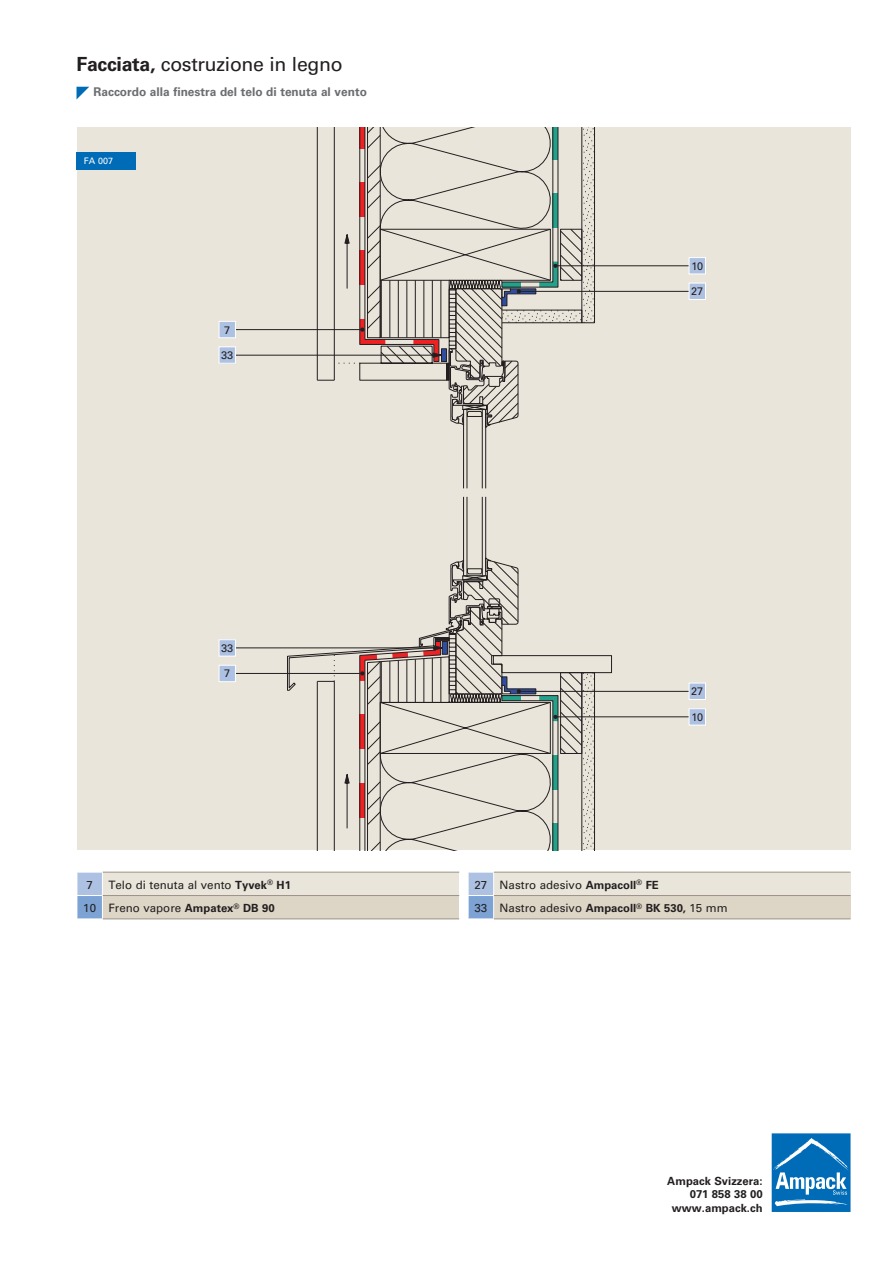
<style>
.page{position:relative;width:893px;height:1263px;background:#fff}
.page>*{position:absolute;margin:0;border:0;box-sizing:border-box;transform-origin:0 0}
.Titel{font:19.5px "Univers LT Std";letter-spacing:-.015em;color:#231f20}
.Titelzusatz{font:700 12px "Univers LT Std";color:#6c6d70}
.Grundtext{font:11.55px "Univers LT Std";color:#231f20}
.Ziffern_Tabelle{font:11.55px "Univers LT Std";color:#231f20}
.t1{font:700 11.25px/13.5px "Univers LT Std";color:#231f20;text-align:right}
.Ziffer_Quadrat{font:10.95px "Univers LT Std";color:#231f20}
.t2{font:9px "Univers LT Std";color:#fff}
.s1{font-weight:700}
.s2{font-weight:700;font-size:11.25px}
</style>
<div class="page">
<div style="left:772px;top:1133px;width:78px;height:79px;background:#006cb7"></div>
<svg style="left:773px;top:1138px;width:76px;height:68px"></svg>
<div style="left:77px;top:127px;width:773px;height:723px;background:#eae5da"></div>
<svg style="left:463px;top:288px;width:231px;height:429px"></svg>
<hr style="left:519px;top:691px;width:175px;height:1px;background:#231f20">
<hr style="left:519px;top:291px;width:175px;height:1px;background:#231f20">
<hr style="left:555px;top:266px;width:139px;height:1px;background:#231f20">
<svg style="left:236px;top:127px;width:359px;height:301px"></svg>
<div style="left:77px;top:153px;width:59px;height:17px;background:#006cb7"></div>
<svg style="left:77px;top:87px;width:12px;height:12px"></svg>
<div style="left:219px;top:321px;width:16px;height:17px;background:#adc2e3"></div>
<div style="left:219px;top:321px;width:17px;height:17px;border:1px solid #fff"></div>
<div style="left:219px;top:347px;width:16px;height:16px;background:#adc2e3"></div>
<div style="left:219px;top:346px;width:17px;height:18px;border:1px solid #fff"></div>
<div style="left:219px;top:640px;width:16px;height:16px;background:#adc2e3"></div>
<div style="left:219px;top:639px;width:17px;height:17px;border:1px solid #fff"></div>
<div style="left:219px;top:665px;width:16px;height:17px;background:#adc2e3"></div>
<div style="left:219px;top:665px;width:17px;height:17px;border:1px solid #fff"></div>
<div style="left:689px;top:258px;width:16px;height:16px;background:#adc2e3"></div>
<div style="left:689px;top:257px;width:17px;height:17px;border:1px solid #fff"></div>
<div style="left:689px;top:283px;width:16px;height:16px;background:#adc2e3"></div>
<div style="left:689px;top:283px;width:17px;height:17px;border:1px solid #fff"></div>
<div style="left:689px;top:683px;width:16px;height:16px;background:#adc2e3"></div>
<div style="left:689px;top:683px;width:17px;height:17px;border:1px solid #fff"></div>
<div style="left:689px;top:709px;width:16px;height:16px;background:#adc2e3"></div>
<div style="left:689px;top:708px;width:17px;height:17px;border:1px solid #fff"></div>
<div style="left:102px;top:872px;width:357px;height:23px;background:#eae5da"></div>
<div style="left:102px;top:895px;width:357px;height:24px;background:#ddd5c6"></div>
<hr style="left:103px;top:872px;width:356px;height:1px;background:#9d938a">
<svg style="left:77px;top:872px;width:26px;height:47px"></svg>
<hr style="left:103px;top:895px;width:356px;height:1px;background:#9d938a">
<hr style="left:103px;top:918px;width:356px;height:1px;background:#9d938a">
<div style="left:494px;top:872px;width:356px;height:23px;background:#eae5da"></div>
<div style="left:494px;top:895px;width:356px;height:24px;background:#ddd5c6"></div>
<hr style="left:494px;top:872px;width:356px;height:1px;background:#9d938a">
<svg style="left:231px;top:557px;width:381px;height:362px"></svg>
<hr style="left:494px;top:895px;width:356px;height:1px;background:#9d938a">
<hr style="left:494px;top:918px;width:356px;height:1px;background:#9d938a">
<p class="Titel" style="left:77px;top:53px;width:268px"><span class="s1">Facciata,</span> costruzione in legno</p>
<p class="Titelzusatz" style="left:94px;top:85px;width:275px">Raccordo alla finestra del telo di tenuta al vento</p>
<p class="t2" style="left:84px;top:156px;width:31px">FA 007</p>
<p class="Ziffer_Quadrat" style="left:224px;top:323px;width:8px">7</p>
<p class="Ziffer_Quadrat" style="left:221px;top:349px;width:14px">33</p>
<p class="Ziffer_Quadrat" style="left:691px;top:259px;width:13px">10</p>
<p class="Ziffer_Quadrat" style="left:691px;top:285px;width:14px">27</p>
<p class="Ziffer_Quadrat" style="left:221px;top:641px;width:14px">33</p>
<p class="Ziffer_Quadrat" style="left:224px;top:667px;width:8px">7</p>
<p class="Ziffern_Tabelle" style="left:86px;top:878px;width:8px">7</p>
<p class="Grundtext" style="left:108px;top:878px;width:184px">Telo di tenuta al vento <span class="s2">Tyvek</span><sup>®</sup> <span class="s2">H1</span></p>
<p class="Ziffern_Tabelle" style="left:83px;top:901px;width:14px">10</p>
<p class="Grundtext" style="left:108px;top:901px;width:168px">Freno vapore <span class="s2">Ampatex</span><sup>®</sup> <span class="s2">DB 90</span></p>
<p class="Ziffer_Quadrat" style="left:691px;top:685px;width:14px">27</p>
<p class="Ziffer_Quadrat" style="left:691px;top:710px;width:13px">10</p>
<p class="Ziffern_Tabelle" style="left:474px;top:878px;width:14px">27</p>
<p class="Grundtext" style="left:500px;top:878px;width:161px">Nastro adesivo <span class="s2">Ampacoll</span><sup>®</sup> <span class="s2">FE</span></p>
<p class="Ziffern_Tabelle" style="left:474px;top:901px;width:14px">33</p>
<p class="Grundtext" style="left:500px;top:901px;width:230px">Nastro adesivo <span class="s2">Ampacoll</span><sup>®</sup> <span class="s2">BK 530,</span> 15 mm</p>
<p class="t1" style="left:667px;top:1174px;width:97px">Ampack Svizzera:<br>071 858 38 00 www.ampack.ch</p>
</div>
